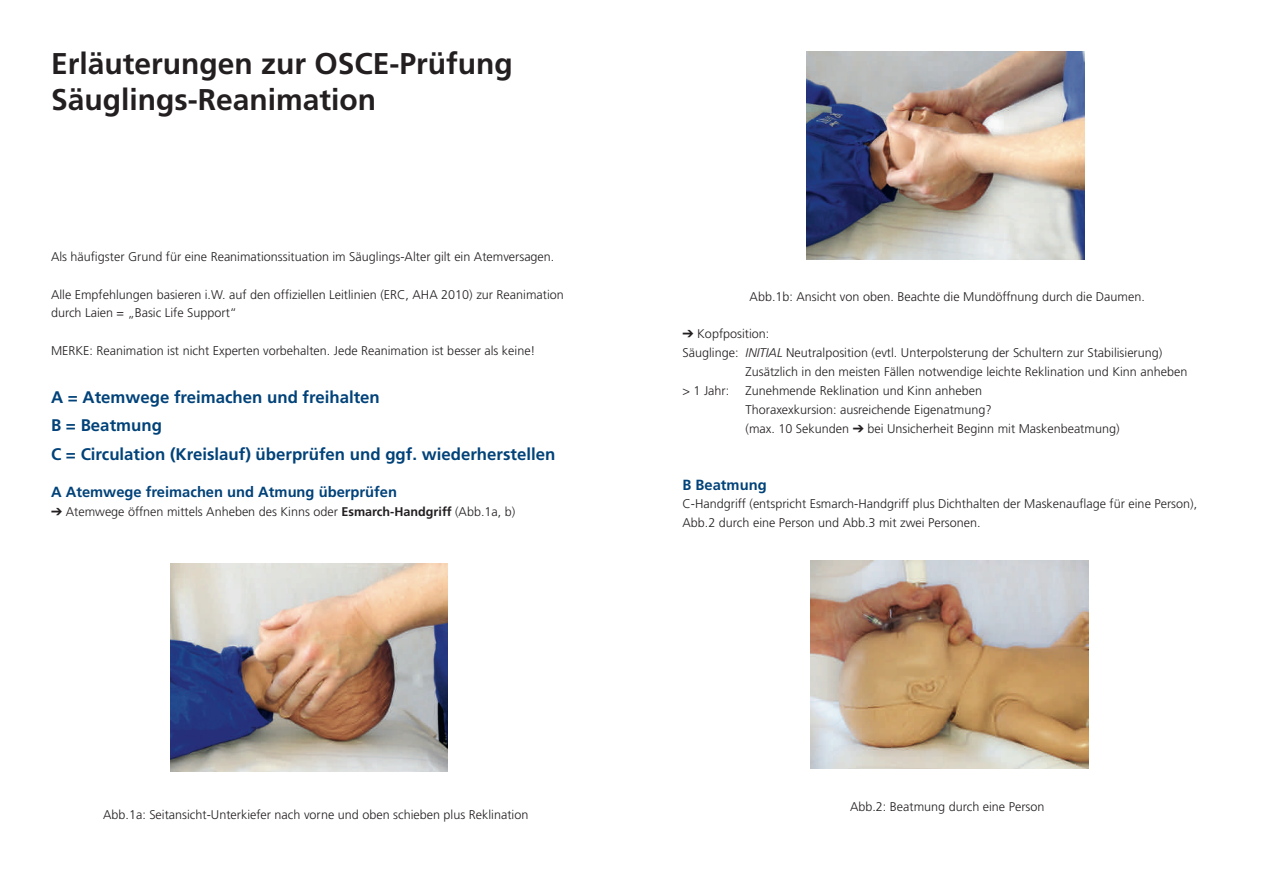
<style>
.page{position:relative;width:1263px;height:893px;background:#fff}
.page>*{position:absolute;margin:0;border:0;box-sizing:border-box;transform-origin:0 0}
.t1{font:700 30px/36px "Frutiger LT";color:#231f20}
.t2{font:700 16.8px/28.5px "Frutiger LT";color:#004279}
.t3{font:700 14.7px "Frutiger LT";color:#004279}
.t4{font:300 12.6px/18.9px "Frutiger LT";color:#231f20}
.s1{font-weight:700}
.s2{font-style:italic}
</style>
<div class="page">
<img style="left:170px;top:563px;width:278px;height:209px">
<img style="left:806px;top:51px;width:278px;height:208px">
<img style="left:810px;top:561px;width:278px;height:208px">
<h1 class="t1" style="left:51px;top:45px;width:463px">Erläuterungen zur OSCE-Prüfung<br>Säuglings-Reanimation</h1>
<p class="t4" style="left:51px;top:247px;width:505px">Als häufigster Grund für eine Reanimationssituation im Säuglings-Alter gilt ein Atemversagen.</p>
<p class="t4" style="left:51px;top:285px;width:514px">Alle Empfehlungen basieren i.W. auf den offiziellen Leitlinien (ERC, AHA 2010) zur Reanimation durch Laien = „Basic Life Support“</p>
<p class="t4" style="left:51px;top:342px;width:486px">MERKE: Reanimation ist nicht Experten vorbehalten. Jede Reanimation ist besser als keine!</p>
<h2 class="t2" style="left:51px;top:383px;width:506px">A = Atemwege freimachen und freihalten<br>B = Beatmung<br>C = Circulation (Kreislauf) überprüfen und ggf. wiederherstellen</h2>
<p class="t3" style="left:51px;top:484px;width:348px">A Atemwege freimachen und Atmung überprüfen</p>
<p class="t4" style="left:51px;top:503px;width:466px">• Atemwege öffnen mittels Anheben des Kinns oder <span class="s1">Esmarch-Handgriff</span> (Abb.1a, b)</p>
<p class="t4" style="left:103px;top:805px;width:427px">Abb.1a: Seitansicht-Unterkiefer nach vorne und oben schieben plus Reklination</p>
<p class="t4" style="left:750px;top:287px;width:397px">Abb.1b: Ansicht von oben. Beachte die Mundöffnung durch die Daumen.</p>
<p class="t4" style="left:682px;top:325px;width:88px">• Kopfposition:</p>
<p class="t4" style="left:682px;top:344px;width:481px">Säuglinge: <span class="s2">INITIAL</span> Neutralposition (evtl. Unterpolsterung der Schultern zur Stabilisierung)</p>
<p class="t4" style="left:745px;top:362px;width:443px">Zusätzlich in den meisten Fällen notwendige leichte Reklination und Kinn anheben</p>
<p class="t4" style="left:682px;top:381px;width:48px">&gt; 1 Jahr:</p>
<p class="t4" style="left:745px;top:381px;width:375px">Zunehmende Reklination und Kinn anheben<br>Thoraxexkursion: ausreichende Eigenatmung?<br>(max. 10 Sekunden • bei Unsicherheit Beginn mit Maskenbeatmung)</p>
<p class="t3" style="left:682px;top:476px;width:86px">B Beatmung</p>
<p class="t4" style="left:682px;top:495px;width:516px">C-Handgriff (entspricht Esmarch-Handgriff plus Dichthalten der Maskenauflage für eine Person),<br>Abb.2 durch eine Person und Abb.3 mit zwei Personen.</p>
<p class="t4" style="left:850px;top:797px;width:196px">Abb.2: Beatmung durch eine Person</p>
</div>
